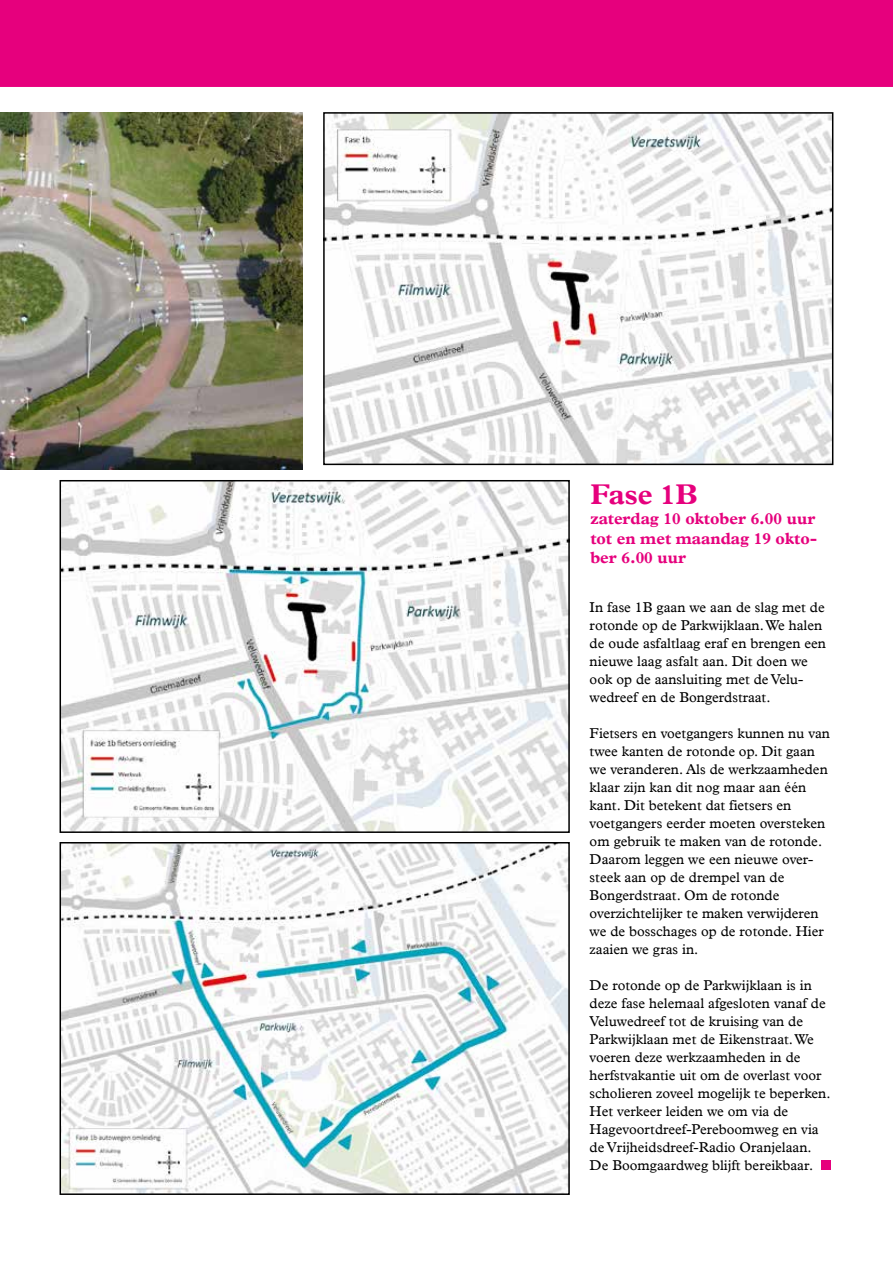
<style>
.page{position:relative;width:893px;height:1263px;background:#fff}
.page>*{position:absolute;margin:0;border:0;box-sizing:border-box;transform-origin:0 0}
.t1{font:700 28.5px "Plantin";color:#e6007d}
.t2{font:700 16.5px/19.8px "Plantin";color:#e6007d}
.t3{font:14.25px/18px "Plantin";color:#000}
</style>
<div class="page">
<div style="left:0;top:0;width:893px;height:85px;background:#e6007d"></div>
<hr style="left:0;top:85px;width:893px;height:2px;background:#e6007d">
<div style="left:821px;top:1160px;width:10px;height:10px;background:#e6007d"></div>
<img style="left:326px;top:115px;width:504px;height:347px">
<div style="left:323px;top:112px;width:510px;height:353px;border:2px solid #000"></div>
<img style="left:63px;top:483px;width:504px;height:347px">
<div style="left:60px;top:480px;width:510px;height:353px;border:2px solid #000"></div>
<img style="left:63px;top:845px;width:504px;height:347px">
<div style="left:60px;top:842px;width:510px;height:353px;border:2px solid #000"></div>
<img style="left:0;top:113px;width:303px;height:356px">
<h1 class="t1" style="left:590px;top:477px;width:109px">Fase 1B</h1>
<p class="t2" style="left:590px;top:508px;width:229px">zaterdag 10 oktober 6.00 uur tot en met maandag 19 okto&shy;ber 6.00 uur</p>
<p class="t3" style="left:590px;top:598px;width:238px">In fase 1B gaan we aan de slag met de rotonde op de Parkwijklaan. We halen de oude asfaltlaag eraf en brengen een nieuwe laag asfalt aan. Dit doen we ook op de aansluiting met de Velu&shy;wedreef en de Bongerdstraat.</p>
<p class="t3" style="left:590px;top:724px;width:242px">Fietsers en voetgangers kunnen nu van twee kanten de rotonde op. Dit gaan we veranderen. Als de werkzaamheden klaar zijn kan dit nog maar aan één kant. Dit betekent dat fietsers en voetgangers eerder moeten oversteken om gebruik te maken van de rotonde.<br>Daarom leggen we een nieuwe over&shy;steek aan op de drempel van de Bongerdstraat. Om de rotonde overzichtelijker te maken verwijderen we de bosschages op de rotonde. Hier zaaien we gras in.</p>
<p class="t3" style="left:590px;top:976px;width:242px">De rotonde op de Parkwijklaan is in deze fase helemaal afgesloten vanaf de Veluwedreef tot de kruising van de Parkwijklaan met de Eikenstraat. We voeren deze werkzaamheden in de herfstvakantie uit om de overlast voor scholieren zoveel mogelijk te beperken.<br>Het verkeer leiden we om via de Hagevoortdreef-Pereboomweg en via de Vrijheidsdreef-Radio Oranjelaan.<br>De Boomgaardweg blijft bereikbaar.</p>
</div>
